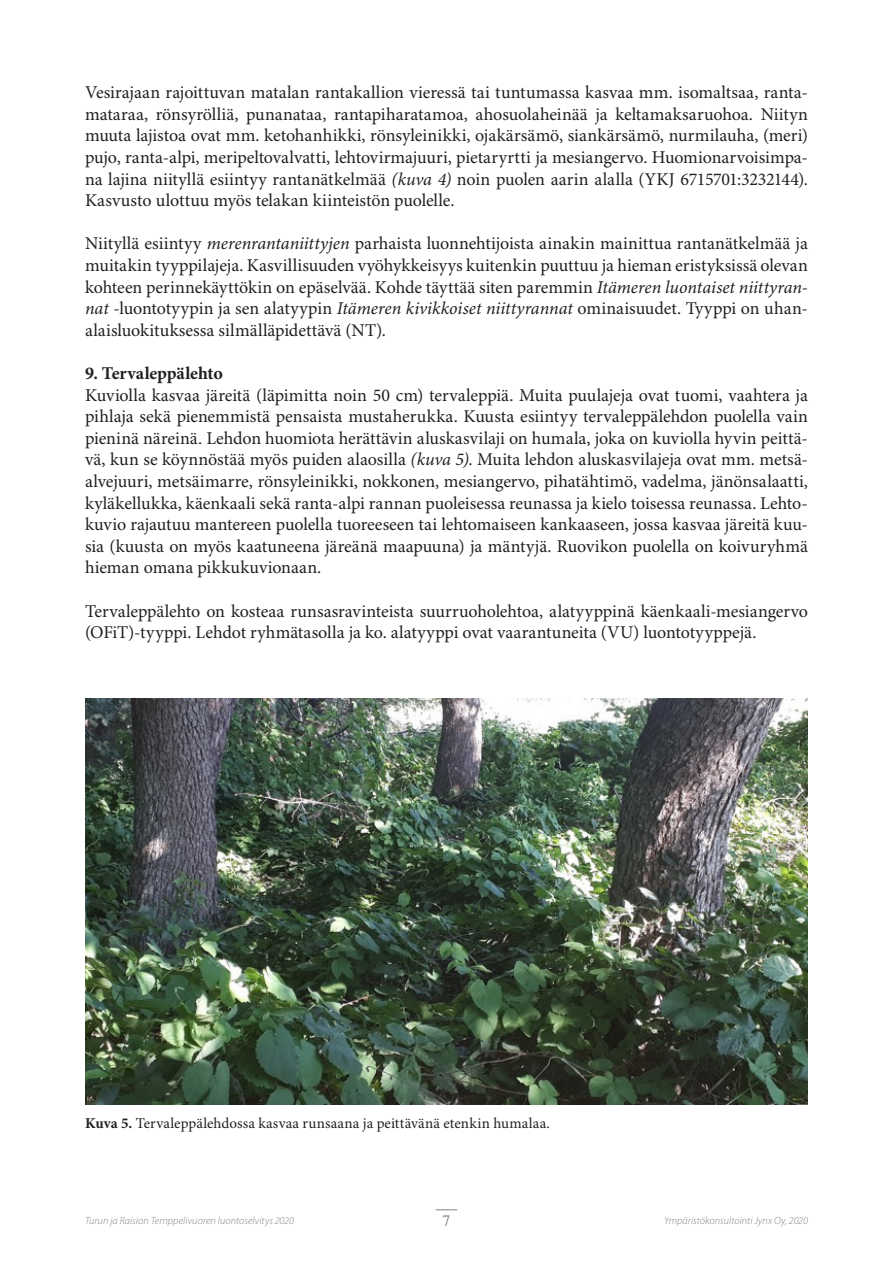
<style>
.page{position:relative;width:893px;height:1263px;background:#fff}
.page>*{position:absolute;margin:0;border:0;box-sizing:border-box;transform-origin:0 0}
.t1{font:18px/21.6px "Minion Pro";letter-spacing:-.005em;color:#231f20;text-align:justify}
.t2{font:700 18px "Minion Pro";letter-spacing:-.005em;color:#231f20}
.t3{font:15.75px "Times";color:#808285}
.t4{font:15px "Minion Pro";letter-spacing:.01em;color:#231f20}
.t5{font:italic 300 10.5px "Myriad Pro";letter-spacing:.005em;color:#808285}
.s1{font-style:italic}
.s2{font-weight:700}
</style>
<div class="page">
<svg style="left:436px;top:1209px;width:21px;height:1px"></svg>
<img style="left:85px;top:698px;width:723px;height:407px">
<p class="t1" style="left:85px;top:82px;width:724px">Vesirajaan rajoittuvan matalan rantakallion vieressä tai tuntumassa kasvaa mm. isomaltsaa, ranta&shy;mataraa, rönsyrölliä, punanataa, rantapiharatamoa, ahosuolaheinää ja keltamaksaruohoa. Niityn muuta lajistoa ovat mm. ketohanhikki, rönsyleinikki, ojakärsämö, siankärsämö, nurmilauha, (meri) pujo, ranta-alpi, meripeltovalvatti, lehtovirmajuuri, pietaryrtti ja mesiangervo. Huomionarvoisimpa&shy;na lajina niityllä esiintyy rantanätkelmää <span class="s1">(kuva 4)</span> noin puolen aarin alalla (YKJ 6715701:3232144).<br>Kasvusto ulottuu myös telakan kiinteistön puolelle.</p>
<p class="t1" style="left:85px;top:234px;width:724px">Niityllä esiintyy <span class="s1">merenrantaniittyjen</span> parhaista luonnehtijoista ainakin mainittua rantanätkelmää ja muitakin tyyppilajeja. Kasvillisuuden vyöhykkeisyys kuitenkin puuttuu ja hieman eristyksissä olevan kohteen perinnekäyttökin on epäselvää. Kohde täyttää siten paremmin <span class="s1">Itämeren luontaiset niittyran&shy;nat</span> -luontotyypin ja sen alatyypin <span class="s1">Itämeren kivikkoiset niittyrannat</span> ominaisuudet. Tyyppi on uhan&shy;alaisluokituksessa silmälläpidettävä (NT).</p>
<p class="t2" style="left:85px;top:362px;width:139px">9. Tervaleppälehto</p>
<p class="t1" style="left:85px;top:385px;width:724px">Kuviolla kasvaa järeitä (läpimitta noin 50 cm) tervaleppiä. Muita puulajeja ovat tuomi, vaahtera ja pihlaja sekä pienemmistä pensaista mustaherukka. Kuusta esiintyy tervaleppälehdon puolella vain pieninä näreinä. Lehdon huomiota herättävin aluskasvilaji on humala, joka on kuviolla hyvin peittä&shy;vä, kun se köynnöstää myös puiden alaosilla <span class="s1">(kuva 5)</span>. Muita lehdon aluskasvilajeja ovat mm. metsä&shy;alvejuuri, metsäimarre, rönsyleinikki, nokkonen, mesiangervo, pihatähtimö, vadelma, jänönsalaatti, kyläkellukka, käenkaali sekä ranta-alpi rannan puoleisessa reunassa ja kielo toisessa reunassa. Lehto&shy;kuvio rajautuu mantereen puolella tuoreeseen tai lehtomaiseen kankaaseen, jossa kasvaa järeitä kuu&shy;sia (kuusta on myös kaatuneena järeänä maapuuna) ja mäntyjä. Ruovikon puolella on koivuryhmä hieman omana pikkukuvionaan.</p>
<p class="t1" style="left:85px;top:601px;width:724px">Tervaleppälehto on kosteaa runsasravinteista suurruoholehtoa, alatyyppinä käenkaali-mesiangervo (OFiT)-tyyppi. Lehdot ryhmätasolla ja ko. alatyyppi ovat vaarantuneita (VU) luontotyyppejä.</p>
<p class="t4" style="left:85px;top:1114px;width:466px"><span class="s2">Kuva 5.</span> Tervaleppälehdossa kasvaa runsaana ja peittävänä etenkin humalaa.</p>
<p class="t5" style="left:85px;top:1215px;width:210px">Turun ja Raision Temppelivuoren luontoselvitys 2020</p>
<p class="t3" style="left:443px;top:1205px;width:9px">7</p>
<p class="t5" style="left:664px;top:1215px;width:145px">Ympäristökonsultointi Jynx Oy, 2020</p>
</div>
